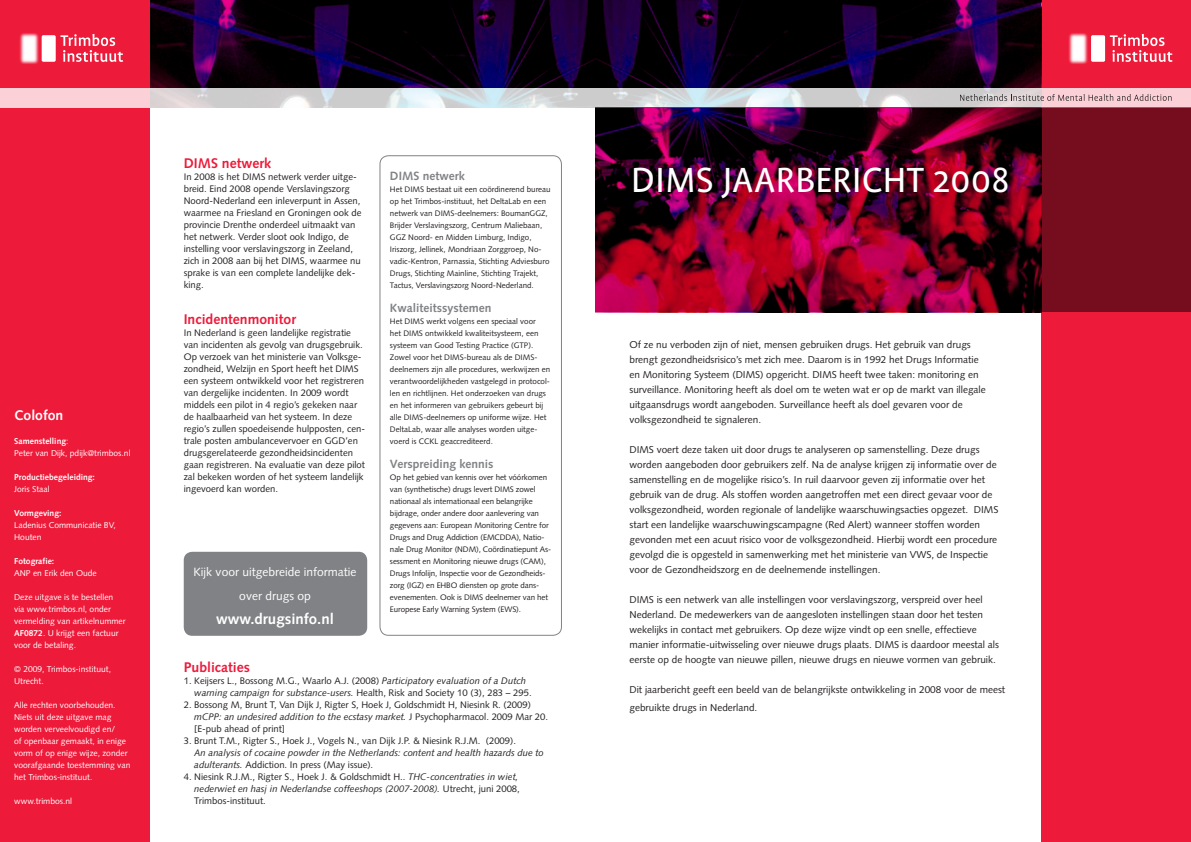
<style>
.page{position:relative;width:1191px;height:842px;background:#fff}
.page>*{position:absolute;margin:0;border:0;box-sizing:border-box;transform-origin:0 0}
.t1{font:40px "Profile";color:#fff}
.t2{font:700 15px "Syntax LT Std";color:#fff}
.t3{font:700 14px "Syntax LT Std";color:#ed1a3a}
.t4{font:700 14px "Syntax LT Std";color:#fff}
.t5{font:700 12px "Syntax LT Std";color:#808285}
.t6{font:12px/24px "Syntax LT Std";color:#fff;text-align:center}
.t7{font:10px/15px "Syntax LT Std";color:#231f20}
.t8{font:9.5px/12px "Syntax LT Std";color:#231f20}
.t9{font:italic 9.5px/12px "Syntax LT Std";color:#231f20}
.t10{font:8.5px/12px "Syntax LT Std";color:#fff}
.t11{font:700 8.5px "Syntax LT Std";color:#fff}
.t12{font:8px/12px "Syntax LT Std";color:#231f20}
.s1{font-weight:700}
.s2{font-style:italic}
.s3{font-style:normal}
</style>
<div class="page">
<div style="left:0;top:0;width:150px;height:842px;background:#ed1a3a"></div>
<svg style="left:60px;top:34px;width:63px;height:28px"></svg>
<div style="left:42px;top:35px;width:14px;height:27px;background:#fff;border-radius:2px"></div>
<img style="left:19px;top:33px;width:20px;height:31px">
<svg style="left:0;top:88px;width:595px;height:20px;background:#ded6d9"></svg>
<div style="left:184px;top:552px;width:183px;height:84px;background:#808285;border-radius:9px"></div>
<div style="left:379px;top:155px;width:183px;height:481px;border:1px solid #808285;border-radius:9px"></div>
<svg style="left:150px;top:0;width:445px;height:88px;background:#0e001b"></svg>
<div style="left:1041px;top:0;width:150px;height:842px;background:#ed1a3a"></div>
<svg style="left:595px;top:88px;width:596px;height:20px;background:#d9ccd4"></svg>
<svg style="left:1109px;top:34px;width:63px;height:28px"></svg>
<div style="left:1091px;top:35px;width:14px;height:27px;background:#fff;border-radius:2px"></div>
<img style="left:1068px;top:33px;width:20px;height:31px">
<svg style="left:960px;top:94px;width:211px;height:7px"></svg>
<svg style="left:595px;top:108px;width:446px;height:204px;background:#630023"></svg>
<div style="left:1041px;top:108px;width:150px;height:204px;background:#760d1e"></div>
<svg style="left:595px;top:0;width:446px;height:88px;background:#0e001b"></svg>
<h3 class="t4" style="left:14px;top:407px;width:51px">Colofon</h3>
<p class="t10" style="left:14px;top:435px;width:118px"><span class="s1">Samenstelling</span>:<br>Peter van Dijk, pdijk@trimbos.nl</p>
<p class="t11" style="left:14px;top:472px;width:82px">Productiebegeleiding:</p>
<p class="t10" style="left:14px;top:483px;width:37px">Joris Staal</p>
<p class="t11" style="left:14px;top:508px;width:49px">Vormgeving:</p>
<p class="t10" style="left:14px;top:519px;width:103px">Ladenius Communicatie BV,<br>Houten</p>
<p class="t11" style="left:14px;top:556px;width:42px">Fotografie:</p>
<p class="t10" style="left:14px;top:567px;width:84px">ANP en Erik den Oude</p>
<p class="t10" style="left:14px;top:591px;width:113px">Deze uitgave is te bestellen via www.trimbos.nl, onder vermelding van artikelnummer<br><span class="s1">AF0872</span>. U krijgt een factuur voor de betaling.</p>
<p class="t10" style="left:14px;top:663px;width:98px">© 2009, Trimbos-instituut,<br>Utrecht.</p>
<p class="t10" style="left:14px;top:699px;width:118px">Alle rechten voorbehouden.<br>Niets uit deze uitgave mag worden verveelvoudigd en/<br>of openbaar gemaakt, in enige vorm of op enige wijze, zonder voorafgaande toestemming van het Trimbos-instituut.</p>
<p class="t10" style="left:14px;top:795px;width:59px">www.trimbos.nl</p>
<h3 class="t3" style="left:184px;top:155px;width:89px">DIMS netwerk</h3>
<p class="t8" style="left:184px;top:170px;width:179px">In 2008 is het DIMS netwerk verder uitge&shy;breid. Eind 2008 opende Verslavingszorg Noord-Nederland een inleverpunt in Assen, waarmee na Friesland en Groningen ook de provincie Drenthe onderdeel uitmaakt van het netwerk. Verder sloot ook Indigo, de instelling voor verslavingszorg in Zeeland, zich in 2008 aan bij het DIMS, waarmee nu sprake is van een complete landelijke dek&shy;king.</p>
<h3 class="t3" style="left:184px;top:311px;width:114px">Incidentenmonitor</h3>
<p class="t8" style="left:184px;top:326px;width:183px">In Nederland is geen landelijke registratie van incidenten als gevolg van drugsgebruik.<br>Op verzoek van het ministerie van Volksge&shy;zondheid, Welzijn en Sport heeft het DIMS een systeem ontwikkeld voor het registreren van dergelijke incidenten. In 2009 wordt middels een pilot in 4 regio’s gekeken naar de haalbaarheid van het systeem. In deze regio’s zullen spoedeisende hulpposten, cen&shy;trale posten ambulancevervoer en GGD’en drugsgerelateerde gezondheidsincidenten gaan registreren. Na evaluatie van deze pilot zal bekeken worden of het systeem landelijk ingevoerd kan worden.</p>
<p class="t6" style="left:194px;top:560px;width:164px">Kijk voor uitgebreide informatie over drugs op</p>
<h2 class="t2" style="left:216px;top:610px;width:119px">www.drugsinfo.nl</h2>
<p class="t5" style="left:390px;top:169px;width:76px">DIMS netwerk</p>
<p class="t12" style="left:390px;top:183px;width:162px">Het DIMS bestaat uit een coördinerend bureau op het Trimbos-instituut, het DeltaLab en een netwerk van DIMS-deelnemers: BoumanGGZ, Brijder Verslavingszorg, Centrum Maliebaan, GGZ Noord- en Midden Limburg, Indigo, Iriszorg, Jellinek, Mondriaan Zorggroep, No&shy;vadic-Kentron, Parnassia, Stichting Adviesburo Drugs, Stichting Mainline, Stichting Trajekt, Tactus, Verslavingszorg Noord-Nederland.</p>
<p class="t5" style="left:390px;top:301px;width:103px">Kwaliteitssystemen</p>
<p class="t12" style="left:390px;top:315px;width:162px">Het DIMS werkt volgens een speciaal voor<br>het DIMS ontwikkeld kwaliteitsysteem, een systeem van Good Testing Practice (GTP).<br>Zowel voor het DIMS-bureau als de DIMS&shy;deelnemers zijn alle procedures, werkwijzen en verantwoordelijkheden vastgelegd in protocol&shy;len en richtlijnen. Het onderzoeken van drugs en het informeren van gebruikers gebeurt bij alle DIMS-deelnemers op uniforme wijze. Het DeltaLab, waar alle analyses worden uitge&shy;voerd is CCKL geaccrediteerd.</p>
<p class="t5" style="left:390px;top:457px;width:105px">Verspreiding kennis</p>
<p class="t12" style="left:390px;top:471px;width:163px">Op het gebied van kennis over het vóórkomen van (synthetische) drugs levert DIMS zowel nationaal als internationaal een belangrijke bijdrage, onder andere door aanlevering van gegevens aan: European Monitoring Centre for Drugs and Drug Addiction (EMCDDA), Natio&shy;nale Drug Monitor (NDM), Coördinatiepunt As&shy;sessment en Monitoring nieuwe drugs (CAM), Drugs Infolijn, Inspectie voor de Gezondheids&shy;zorg (IGZ) en EHBO diensten op grote dans&shy;evenementen. Ook is DIMS deelnemer van het Europese Early Warning System (EWS).</p>
<h3 class="t3" style="left:184px;top:659px;width:68px">Publicaties</h3>
<p class="t8" style="left:194px;top:674px;width:339px;text-indent:-11px">1. Keijsers L., Bossong M.G., Waarlo A.J. (2008) <span class="s2">Participatory evaluation of a Dutch warning campaign for substance-users.</span> Health, Risk and Society 10 (3), 283 – 295.</p>
<p class="t8" style="left:194px;top:698px;width:355px;text-indent:-11px">2. Bossong M, Brunt T, Van Dijk J, Rigter S, Hoek J, Goldschmidt H, Niesink R. (2009) <span class="s2">mCPP: an undesired addition to the ecstasy market.</span> J Psychopharmacol. 2009 Mar 20. [E-pub ahead of print]</p>
<p class="t8" style="left:184px;top:734px;width:334px">3. Brunt T.M., Rigter S., Hoek J., Vogels N., van Dijk J.P. &amp; Niesink R.J.M. (2009).</p>
<p class="t9" style="left:194px;top:746px;width:351px">An analysis of cocaine powder in the Netherlands: content and health hazards due to adulterants. <span class="s3">Addiction. In press (May issue).</span></p>
<p class="t8" style="left:194px;top:770px;width:327px;text-indent:-11px">4. Niesink R.J.M., Rigter S., Hoek J. &amp; Goldschmidt H.. <span class="s2">THC-concentraties in wiet, nederwiet en hasj in Nederlandse coffeeshops (2007-2008).</span> Utrecht, juni 2008,<br>Trimbos-instituut.</p>
<h1 class="t1" style="left:631px;top:159px;width:380px">DIMS JAARBERICHT 2008</h1>
<p class="t7" style="left:629px;top:337px;width:358px">Of ze nu verboden zijn of niet, mensen gebruiken drugs. Het gebruik van drugs brengt gezondheidsrisico’s met zich mee. Daarom is in 1992 het Drugs Informatie en Monitoring Systeem (DIMS) opgericht. DIMS heeft twee taken: monitoring en surveillance. Monitoring heeft als doel om te weten wat er op de markt van illegale uitgaansdrugs wordt aangeboden. Surveillance heeft als doel gevaren voor de volksgezondheid te signaleren.</p>
<p class="t7" style="left:629px;top:442px;width:370px">DIMS voert deze taken uit door drugs te analyseren op samenstelling. Deze drugs worden aangeboden door gebruikers zelf. Na de analyse krijgen zij informatie over de samenstelling en de mogelijke risico’s. In ruil daarvoor geven zij informatie over het gebruik van de drug. Als stoffen worden aangetroffen met een direct gevaar voor de volksgezondheid, worden regionale of landelijke waarschuwingsacties opgezet. DIMS start een landelijke waarschuwingscampagne (Red Alert) wanneer stoffen worden gevonden met een acuut risico voor de volksgezondheid. Hierbij wordt een procedure gevolgd die is opgesteld in samenwerking met het ministerie van VWS, de Inspectie voor de Gezondheidszorg en de deelnemende instellingen.</p>
<p class="t7" style="left:629px;top:592px;width:371px">DIMS is een netwerk van alle instellingen voor verslavingszorg, verspreid over heel Nederland. De medewerkers van de aangesloten instellingen staan door het testen wekelijks in contact met gebruikers. Op deze wijze vindt op een snelle, effectieve manier informatie-uitwisseling over nieuwe drugs plaats. DIMS is daardoor meestal als eerste op de hoogte van nieuwe pillen, nieuwe drugs en nieuwe vormen van gebruik.</p>
<p class="t7" style="left:629px;top:680px;width:377px;line-height:18px">Dit jaarbericht geeft een beeld van de belangrijkste ontwikkeling in 2008 voor de meest gebruikte drugs in Nederland.</p>
</div>
